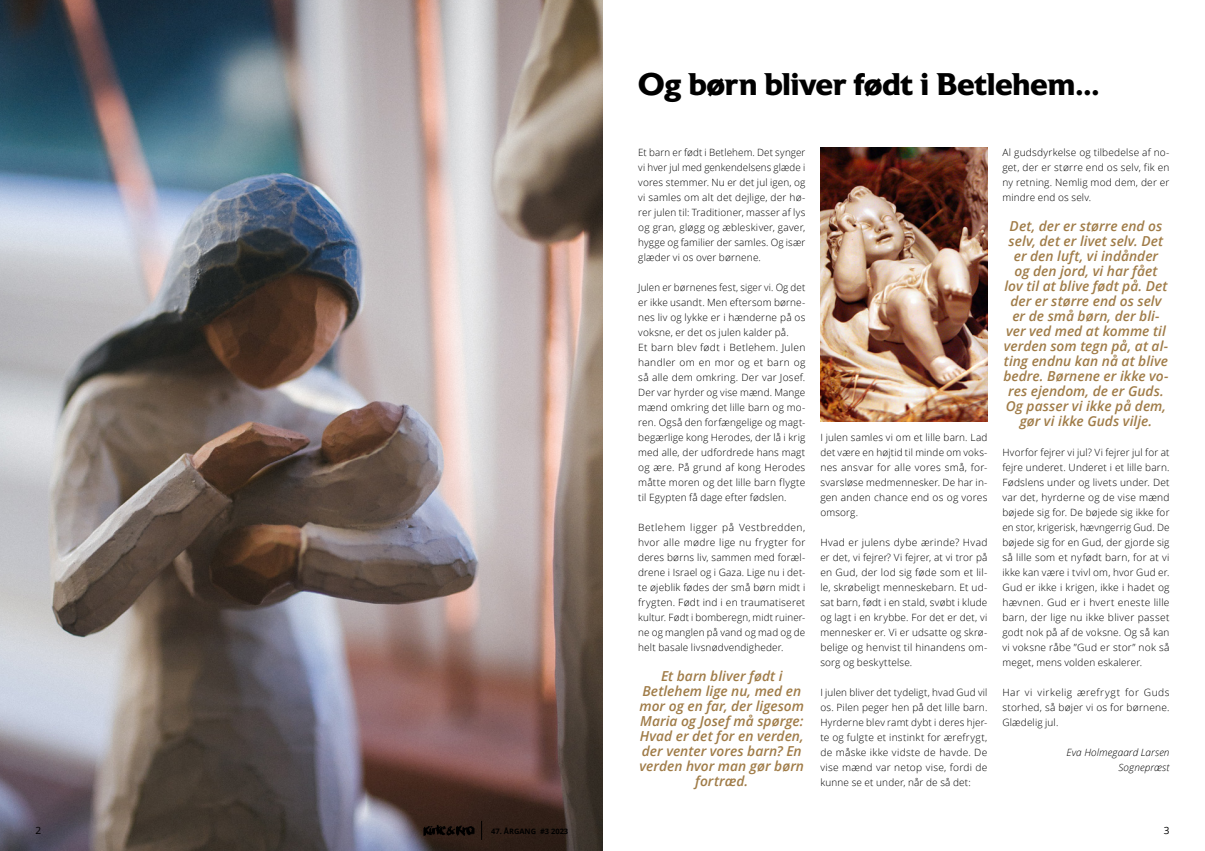
<style>
.page{position:relative;width:1205px;height:851px;background:#fff}
.page>*{position:absolute;margin:0;border:0;box-sizing:border-box;transform-origin:0 0}
.t1{font:700 31.25px "Astoria";letter-spacing:-.005em;color:#000}
.t2{font:italic 600 13.75px/15px "Open Sans";color:#a07c48;text-align:center}
.t3{font:300 10px/15px "Open Sans";letter-spacing:.02em;color:#000;text-align:justify}
.t4{font:italic 300 10px/15px "Open Sans";letter-spacing:.01em;color:#000;text-align:right}
.t5{font:10px "Open Sans";color:#000}
.t6{font:700 7.5px "Open Sans";color:#000}
</style>
<div class="page">
<img style="left:0;top:0;width:602px;height:850px">
<img style="left:820px;top:147px;width:167px;height:274px">
<svg style="left:481px;top:820px;width:1px;height:19px"></svg>
<img style="left:420px;top:823px;width:58px;height:13px">
<h1 class="t1" style="left:638px;top:66px;width:463px">Og børn bliver født i Betlehem...</h1>
<p class="t3" style="left:638px;top:144px;width:169px">Et barn er født i Betlehem. Det synger vi hver jul med genkendelsens glæde i vores stemmer. Nu er det jul igen, og vi samles om alt det dejlige, der hø&shy;rer julen til: Traditioner, masser af lys og gran, gløgg og æbleskiver, gaver, hygge og familier der samles. Og især glæder vi os over børnene.</p>
<p class="t3" style="left:638px;top:279px;width:169px;text-align:left">Julen er børnenes fest, siger vi. Og det er ikke usandt. Men eftersom børne&shy;nes liv og lykke er i hænderne på os voksne, er det os julen kalder på.<br>Et barn blev født i Betlehem. Julen handler om en mor og et barn og så alle dem omkring. Der var Josef.<br>Der var hyrder og vise mænd. Mange mænd omkring det lille barn og mo&shy;ren. Også den forfængelige og magt&shy;begærlige kong Herodes, der lå i krig med alle, der udfordrede hans magt og ære. På grund af kong Herodes måtte moren og det lille barn flygte til Egypten få dage efter fødslen.</p>
<p class="t3" style="left:638px;top:519px;width:169px">Betlehem ligger på Vestbredden, hvor alle mødre lige nu frygter for deres børns liv, sammen med foræl&shy;drene i Israel og i Gaza. Lige nu i det&shy;te øjeblik fødes der små børn midt i frygten. Født ind i en traumatiseret kultur. Født i bomberegn, midt ruiner&shy;ne og manglen på vand og mad og de helt basale livsnødvendigheder.</p>
<h2 class="t2" style="left:639px;top:668px;width:166px">Et barn bliver født i<br>Betlehem lige nu, med en mor og en far, der ligesom<br>Maria og Josef må spørge:<br>Hvad er det for en verden, der venter vores barn? En verden hvor man gør børn fortræd.</h2>
<p class="t3" style="left:820px;top:429px;width:169px">I julen samles vi om et lille barn. Lad det være en højtid til minde om voks&shy;nes ansvar for alle vores små, for&shy;svarsløse medmennesker. De har in&shy;gen anden chance end os og vores omsorg.</p>
<p class="t3" style="left:820px;top:534px;width:169px">Hvad er julens dybe ærinde? Hvad er det, vi fejrer? Vi fejrer, at vi tror på en Gud, der lod sig føde som et lil&shy;le, skrøbeligt menneskebarn. Et ud&shy;sat barn, født i en stald, svøbt i klude og lagt i en krybbe. For det er det, vi mennesker er. Vi er udsatte og skrø&shy;belige og henvist til hinandens om&shy;sorg og beskyttelse.</p>
<p class="t3" style="left:820px;top:684px;width:169px">I julen bliver det tydeligt, hvad Gud vil os. Pilen peger hen på det lille barn.<br>Hyrderne blev ramt dybt i deres hjer&shy;te og fulgte et instinkt for ærefrygt, de måske ikke vidste de havde. De vise mænd var netop vise, fordi de kunne se et under, når de så det:</p>
<p class="t3" style="left:1002px;top:144px;width:169px">Al gudsdyrkelse og tilbedelse af no&shy;get, der er større end os selv, fik en ny retning. Nemlig mod dem, der er mindre end os selv.</p>
<p class="t2" style="left:1003px;top:218px;width:167px">Det, der er større end os selv, det er livet selv. Det er den luft, vi indånder<br>og den jord, vi har fået<br>lov til at blive født på. Det der er større end os selv er de små børn, der bli&shy;ver ved med at komme til verden som tegn på, at al&shy;ting endnu kan nå at blive bedre. Børnene er ikke vo&shy;res ejendom, de er Guds.<br>Og passer vi ikke på dem, gør vi ikke Guds vilje.</p>
<p class="t3" style="left:1002px;top:444px;width:169px">Hvorfor fejrer vi jul? Vi fejrer jul for at fejre underet. Underet i et lille barn.<br>Fødslens under og livets under. Det var det, hyrderne og de vise mænd bøjede sig for. De bøjede sig ikke for en stor, krigerisk, hævngerrig Gud. De bøjede sig for en Gud, der gjorde sig så lille som et nyfødt barn, for at vi ikke kan være i tvivl om, hvor Gud er.<br>Gud er ikke i krigen, ikke i hadet og hævnen. Gud er i hvert eneste lille barn, der lige nu ikke bliver passet godt nok på af de voksne. Og så kan vi voksne råbe ”Gud er stor” nok så meget, mens volden eskalerer.</p>
<p class="t3" style="left:1002px;top:684px;width:169px">Har vi virkelig ærefrygt for Guds storhed, så bøjer vi os for børnene.<br>Glædelig jul.</p>
<p class="t4" style="left:1066px;top:744px;width:105px">Eva Holmegaard Larsen<br>Sognepræst</p>
<p class="t5" style="left:35px;top:823px;width:7px">2</p>
<p class="t6" style="left:491px;top:825px;width:79px">47. ÅRGANG #3 2023</p>
<p class="t5" style="left:1164px;top:823px;width:7px">3</p>
</div>
